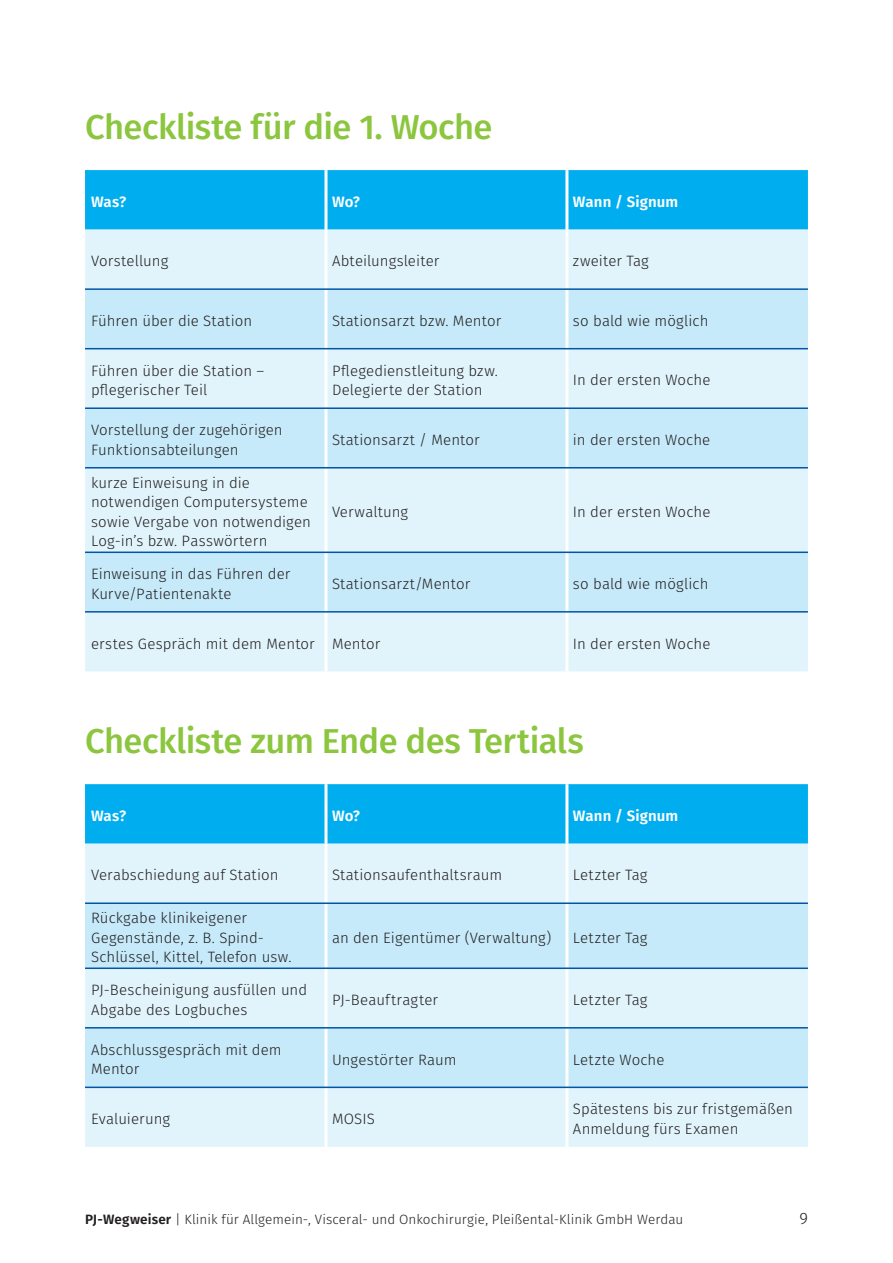
<style>
.page{position:relative;width:893px;height:1263px;background:#fff}
.page>*{position:absolute;margin:0;border:0;box-sizing:border-box;transform-origin:0 0}
.t1{font:500 34.5px "Fira Sans";letter-spacing:-.015em;color:#8bc63e}
.t2{font:300 16.5px "Fira Sans";color:#231f20}
.t3{font:300 15px/19.5px "Fira Sans";letter-spacing:.005em;color:#231f20}
.t4{font:600 15px "Fira Sans";letter-spacing:.01em;color:#fff}
.t5{font:300 13.5px "Fira Sans";letter-spacing:.005em;color:#231f20}
.s1{font-weight:600}
</style>
<div class="page">
<div style="left:85px;top:170px;width:723px;height:60px;background:#00aeef"></div>
<div style="left:85px;top:230px;width:723px;height:441px;background:#e1f4fc"></div>
<svg style="left:85px;top:290px;width:723px;height:321px;background:#d1edfa"></svg>
<hr style="left:324px;top:170px;width:3px;height:60px;background:#fff">
<hr style="left:565px;top:170px;width:3px;height:60px;background:#fff">
<hr style="left:324px;top:230px;width:3px;height:58px;background:#fff">
<hr style="left:565px;top:230px;width:3px;height:58px;background:#fff">
<hr style="left:324px;top:290px;width:3px;height:58px;background:#fff">
<hr style="left:565px;top:290px;width:3px;height:58px;background:#fff">
<hr style="left:324px;top:349px;width:3px;height:58px;background:#fff">
<hr style="left:565px;top:349px;width:3px;height:58px;background:#fff">
<hr style="left:324px;top:409px;width:3px;height:58px;background:#fff">
<hr style="left:565px;top:409px;width:3px;height:58px;background:#fff">
<hr style="left:324px;top:468px;width:3px;height:83px;background:#fff">
<hr style="left:565px;top:468px;width:3px;height:83px;background:#fff">
<hr style="left:324px;top:553px;width:3px;height:58px;background:#fff">
<hr style="left:565px;top:553px;width:3px;height:58px;background:#fff">
<hr style="left:324px;top:613px;width:3px;height:58px;background:#fff">
<hr style="left:565px;top:613px;width:3px;height:58px;background:#fff">
<hr style="left:85px;top:288px;width:241px;height:2px;background:#0154a6">
<hr style="left:326px;top:288px;width:241px;height:2px;background:#0154a6">
<hr style="left:567px;top:288px;width:241px;height:2px;background:#0154a6">
<hr style="left:85px;top:348px;width:241px;height:1px;background:#0154a6">
<hr style="left:326px;top:348px;width:241px;height:1px;background:#0154a6">
<hr style="left:567px;top:348px;width:241px;height:1px;background:#0154a6">
<hr style="left:85px;top:407px;width:241px;height:2px;background:#0154a6">
<hr style="left:326px;top:407px;width:241px;height:2px;background:#0154a6">
<hr style="left:567px;top:407px;width:241px;height:2px;background:#0154a6">
<hr style="left:85px;top:467px;width:241px;height:1px;background:#0154a6">
<hr style="left:326px;top:467px;width:241px;height:1px;background:#0154a6">
<hr style="left:567px;top:467px;width:241px;height:1px;background:#0154a6">
<hr style="left:85px;top:551px;width:241px;height:2px;background:#0154a6">
<hr style="left:326px;top:551px;width:241px;height:2px;background:#0154a6">
<hr style="left:567px;top:551px;width:241px;height:2px;background:#0154a6">
<hr style="left:85px;top:611px;width:241px;height:2px;background:#0154a6">
<hr style="left:326px;top:611px;width:241px;height:2px;background:#0154a6">
<hr style="left:567px;top:611px;width:241px;height:2px;background:#0154a6">
<div style="left:85px;top:784px;width:723px;height:60px;background:#00aeef"></div>
<div style="left:85px;top:844px;width:723px;height:303px;background:#e1f4fc"></div>
<svg style="left:85px;top:904px;width:723px;height:182px;background:#ceecfa"></svg>
<hr style="left:324px;top:784px;width:3px;height:60px;background:#fff">
<hr style="left:565px;top:784px;width:3px;height:60px;background:#fff">
<hr style="left:324px;top:844px;width:3px;height:58px;background:#fff">
<hr style="left:565px;top:844px;width:3px;height:58px;background:#fff">
<hr style="left:324px;top:904px;width:3px;height:63px;background:#fff">
<hr style="left:565px;top:904px;width:3px;height:63px;background:#fff">
<hr style="left:324px;top:969px;width:3px;height:58px;background:#fff">
<hr style="left:565px;top:969px;width:3px;height:58px;background:#fff">
<hr style="left:324px;top:1028px;width:3px;height:58px;background:#fff">
<hr style="left:565px;top:1028px;width:3px;height:58px;background:#fff">
<hr style="left:324px;top:1088px;width:3px;height:59px;background:#fff">
<hr style="left:565px;top:1088px;width:3px;height:59px;background:#fff">
<hr style="left:85px;top:902px;width:241px;height:2px;background:#0154a6">
<hr style="left:326px;top:902px;width:241px;height:2px;background:#0154a6">
<hr style="left:567px;top:902px;width:241px;height:2px;background:#0154a6">
<hr style="left:85px;top:967px;width:241px;height:2px;background:#0154a6">
<hr style="left:326px;top:967px;width:241px;height:2px;background:#0154a6">
<hr style="left:567px;top:967px;width:241px;height:2px;background:#0154a6">
<hr style="left:85px;top:1027px;width:241px;height:1px;background:#0154a6">
<hr style="left:326px;top:1027px;width:241px;height:1px;background:#0154a6">
<hr style="left:567px;top:1027px;width:241px;height:1px;background:#0154a6">
<hr style="left:85px;top:1086px;width:241px;height:2px;background:#0154a6">
<hr style="left:326px;top:1086px;width:241px;height:2px;background:#0154a6">
<hr style="left:567px;top:1086px;width:241px;height:2px;background:#0154a6">
<h1 class="t1" style="left:85px;top:99px;width:409px">Checkliste für die 1. Woche</h1>
<p class="t4" style="left:91px;top:189px;width:37px">Was?</p>
<p class="t4" style="left:332px;top:189px;width:30px">Wo?</p>
<p class="t4" style="left:573px;top:189px;width:107px">Wann / Signum</p>
<p class="t3" style="left:91px;top:251px;width:79px">Vorstellung</p>
<p class="t3" style="left:332px;top:251px;width:109px">Abteilungsleiter</p>
<p class="t3" style="left:573px;top:251px;width:77px">zweiter Tag</p>
<p class="t3" style="left:91px;top:311px;width:163px">Führen über die Station</p>
<p class="t3" style="left:332px;top:311px;width:171px">Stationsarzt bzw. Mentor</p>
<p class="t3" style="left:573px;top:311px;width:137px">so bald wie möglich</p>
<p class="t3" style="left:91px;top:361px;width:175px">Führen über die Station – pflegerischer Teil</p>
<p class="t3" style="left:332px;top:361px;width:167px">Pflegedienstleitung bzw.<br>Delegierte der Station</p>
<p class="t3" style="left:573px;top:370px;width:139px">In der ersten Woche</p>
<p class="t3" style="left:91px;top:420px;width:193px">Vorstellung der zugehörigen<br>Funktionsabteilungen</p>
<p class="t3" style="left:332px;top:430px;width:149px">Stationsarzt / Mentor</p>
<p class="t3" style="left:573px;top:430px;width:139px">in der ersten Woche</p>
<p class="t3" style="left:91px;top:473px;width:221px">kurze Einweisung in die notwendigen Computersysteme sowie Vergabe von notwendigen<br>Log-in’s bzw. Passwörtern</p>
<p class="t3" style="left:332px;top:502px;width:78px">Verwaltung</p>
<p class="t3" style="left:573px;top:502px;width:139px">In der ersten Woche</p>
<p class="t3" style="left:91px;top:564px;width:201px">Einweisung in das Führen der<br>Kurve/Patientenakte</p>
<p class="t3" style="left:332px;top:574px;width:140px">Stationsarzt/Mentor</p>
<p class="t3" style="left:573px;top:574px;width:137px">so bald wie möglich</p>
<p class="t3" style="left:91px;top:634px;width:291px">erstes Gespräch mit dem Mentor Mentor</p>
<p class="t3" style="left:573px;top:634px;width:139px">In der ersten Woche</p>
<h1 class="t1" style="left:85px;top:713px;width:500px">Checkliste zum Ende des Tertials</h1>
<p class="t4" style="left:91px;top:803px;width:37px">Was?</p>
<p class="t4" style="left:332px;top:803px;width:30px">Wo?</p>
<p class="t4" style="left:573px;top:803px;width:107px">Wann / Signum</p>
<p class="t3" style="left:91px;top:865px;width:189px">Verabschiedung auf Station</p>
<p class="t3" style="left:332px;top:865px;width:172px">Stationsaufenthaltsraum</p>
<p class="t3" style="left:573px;top:865px;width:76px">Letzter Tag</p>
<p class="t3" style="left:91px;top:908px;width:202px">Rückgabe klinikeigener<br>Gegenstände, z. B. Spind-<br>Schlüssel, Kittel, Telefon usw.</p>
<p class="t3" style="left:332px;top:928px;width:221px">an den Eigentümer (Verwaltung)</p>
<p class="t3" style="left:573px;top:928px;width:76px">Letzter Tag</p>
<p class="t3" style="left:91px;top:980px;width:218px">PJ-Bescheinigung ausfüllen und<br>Abgabe des Logbuches</p>
<p class="t3" style="left:332px;top:990px;width:108px">PJ-Beauftragter</p>
<p class="t3" style="left:573px;top:990px;width:76px">Letzter Tag</p>
<p class="t3" style="left:91px;top:1040px;width:192px">Abschlussgespräch mit dem<br>Mentor</p>
<p class="t3" style="left:332px;top:1049px;width:126px">Ungestörter Raum</p>
<p class="t3" style="left:573px;top:1049px;width:93px">Letzte Woche</p>
<p class="t3" style="left:91px;top:1109px;width:81px">Evaluierung</p>
<p class="t3" style="left:332px;top:1109px;width:44px">MOSIS</p>
<p class="t3" style="left:573px;top:1099px;width:222px">Spätestens bis zur fristgemäßen<br>Anmeldung fürs Examen</p>
<p class="t5" style="left:85px;top:1210px;width:600px"><span class="s1">PJ-Wegweiser</span> | Klinik für Allgemein-, Visceral- und Onkochirurgie, Pleißental-Klinik GmbH Werdau</p>
<p class="t2" style="left:799px;top:1207px;width:10px">9</p>
</div>
